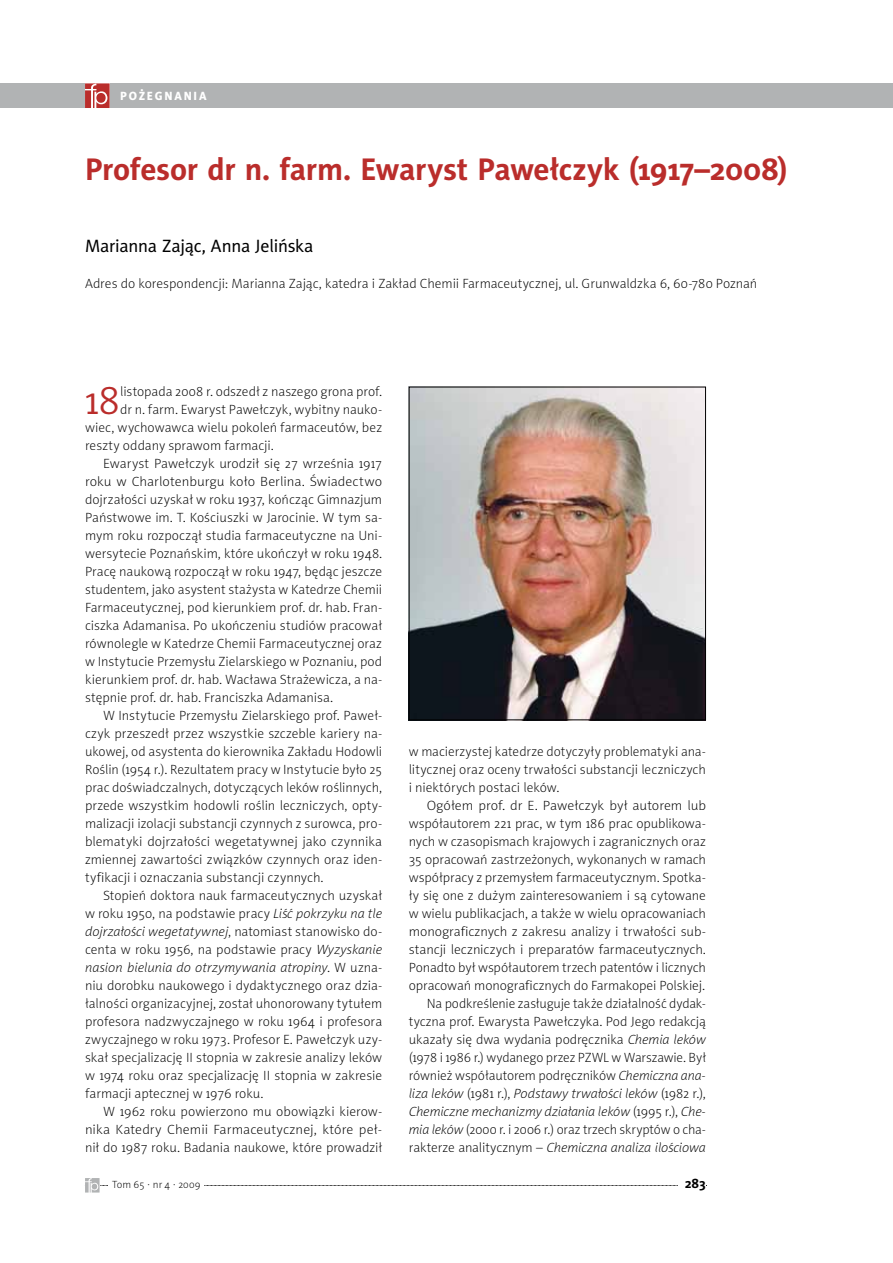
<style>
.page{position:relative;width:893px;height:1263px;background:#fff}
.page>*{position:absolute;margin:0;border:0;box-sizing:border-box;transform-origin:0 0}
.t1{font:40.05px "Naomi Sans EFN Light";color:#ba2d2b}
.t2{font:700 31.5px "Naomi Sans EFN";letter-spacing:-.01em;color:#ba2d2b}
.t3{font:18px "Naomi Sans EFN";letter-spacing:-.015em;color:#000}
.t4{font:13.5px/18px "Naomi Sans EFN Thin";letter-spacing:.005em;color:#000;text-align:justify}
.t5{font:italic 13.5px "Naomi Sans EFN Thin";letter-spacing:.005em;color:#000}
.t6{font:700 13.5px "Naomi Sans EFN";color:#000}
.t7{font:12px "Naomi Sans EFN Heavy";letter-spacing:.15em;color:#fff}
.t8{font:10.5px "Naomi Sans EFN Thin";letter-spacing:.01em;color:#000}
.s1{font-style:italic}
.s2{font-style:normal}
</style>
<div class="page">
<div style="left:0;top:83px;width:893px;height:25px;background:#b1b3b4"></div>
<svg style="left:85px;top:83px;width:25px;height:25px"></svg>
<svg style="left:85px;top:1178px;width:622px;height:14px"></svg>
<img style="left:411px;top:389px;width:293px;height:329px">
<div style="left:409px;top:387px;width:297px;height:333px;border:1px solid #000"></div>
<p class="t7" style="left:120px;top:89px;width:88px">POŻEGNANIA</p>
<h2 class="t2" style="left:85px;top:151px;width:704px">Profesor dr n. farm. Ewaryst Pawełczyk (1917–2008)</h2>
<h3 class="t3" style="left:85px;top:236px;width:230px">Marianna Zając, Anna Jelińska</h3>
<p class="t4" style="left:85px;top:275px;width:674px">Adres do korespondencji: Marianna Zając, katedra i Zakład Chemii Farmaceutycznej, ul. Grunwaldzka 6, 60-780 Poznań</p>
<h1 class="t1" style="left:85px;top:378px;width:37px">18</h1>
<p class="t4" style="left:120px;top:383px;width:263px">listopada 2008 r. odszedł z naszego grona prof.</p>
<p class="t4" style="left:120px;top:401px;width:263px">dr n. farm. Ewaryst Pawełczyk, wybitny nauko-</p>
<p class="t4" style="left:85px;top:419px;width:299px">wiec, wychowawca wielu pokoleń farmaceutów, bez</p>
<p class="t4" style="left:85px;top:437px;width:190px">reszty oddany sprawom farmacji.</p>
<p class="t4" style="left:103px;top:455px;width:280px">Ewaryst Pawełczyk urodził się 27 września 1917</p>
<p class="t4" style="left:85px;top:473px;width:299px">roku w Charlotenburgu koło Berlina. Świadectwo</p>
<p class="t4" style="left:85px;top:491px;width:299px">dojrzałości uzyskał w roku 1937, kończąc Gimnazjum</p>
<p class="t4" style="left:85px;top:509px;width:299px">Państwowe im. T. Kościuszki w Jarocinie. W tym sa-</p>
<p class="t4" style="left:85px;top:527px;width:299px">mym roku rozpoczął studia farmaceutyczne na Uni-</p>
<p class="t4" style="left:85px;top:545px;width:299px">wersytecie Poznańskim, które ukończył w roku 1948.</p>
<p class="t4" style="left:85px;top:563px;width:299px">Pracę naukową rozpoczął w roku 1947, będąc jeszcze</p>
<p class="t4" style="left:85px;top:581px;width:299px">studentem, jako asystent stażysta w Katedrze Chemii</p>
<p class="t4" style="left:85px;top:599px;width:299px">Farmaceutycznej, pod kierunkiem prof. dr. hab. Fran-</p>
<p class="t4" style="left:85px;top:617px;width:299px">ciszka Adamanisa. Po ukończeniu studiów pracował</p>
<p class="t4" style="left:85px;top:635px;width:299px">równolegle w Katedrze Chemii Farmaceutycznej oraz</p>
<p class="t4" style="left:85px;top:653px;width:299px">w Instytucie Przemysłu Zielarskiego w Poznaniu, pod</p>
<p class="t4" style="left:85px;top:671px;width:299px">kierunkiem prof. dr. hab. Wacława Strażewicza, a na-</p>
<p class="t4" style="left:85px;top:689px;width:249px">stępnie prof. dr. hab. Franciszka Adamanisa.</p>
<p class="t4" style="left:103px;top:707px;width:281px">W Instytucie Przemysłu Zielarskiego prof. Paweł-</p>
<p class="t4" style="left:85px;top:725px;width:299px">czyk przeszedł przez wszystkie szczeble kariery na-</p>
<p class="t4" style="left:85px;top:743px;width:299px">ukowej, od asystenta do kierownika Zakładu Hodowli</p>
<p class="t4" style="left:85px;top:761px;width:299px">Roślin (1954 r.). Rezultatem pracy w Instytucie było 25</p>
<p class="t4" style="left:85px;top:779px;width:299px">prac doświadczalnych, dotyczących leków roślinnych,</p>
<p class="t4" style="left:85px;top:797px;width:299px">przede wszystkim hodowli roślin leczniczych, opty-</p>
<p class="t4" style="left:85px;top:815px;width:299px">malizacji izolacji substancji czynnych z surowca, pro-</p>
<p class="t4" style="left:85px;top:833px;width:299px">blematyki dojrzałości wegetatywnej jako czynnika</p>
<p class="t4" style="left:85px;top:851px;width:299px">zmiennej zawartości związków czynnych oraz iden-</p>
<p class="t4" style="left:85px;top:869px;width:240px">tyfikacji i oznaczania substancji czynnych.</p>
<p class="t4" style="left:103px;top:887px;width:281px">Stopień doktora nauk farmaceutycznych uzyskał</p>
<p class="t4" style="left:85px;top:905px;width:299px">w roku 1950, na podstawie pracy <span class="s1">Liść pokrzyku na tle</span></p>
<p class="t5" style="left:85px;top:924px;width:299px">dojrzałości wegetatywnej<span class="s2">, natomiast stanowisko do-</span></p>
<p class="t4" style="left:85px;top:941px;width:299px">centa w roku 1956, na podstawie pracy <span class="s1">Wyzyskanie</span></p>
<p class="t5" style="left:85px;top:960px;width:299px">nasion bielunia do otrzymywania atropiny<span class="s2">. W uzna-</span></p>
<p class="t4" style="left:85px;top:977px;width:299px">niu dorobku naukowego i dydaktycznego oraz dzia-</p>
<p class="t4" style="left:85px;top:995px;width:299px">łalności organizacyjnej, został uhonorowany tytułem</p>
<p class="t4" style="left:85px;top:1013px;width:299px">profesora nadzwyczajnego w roku 1964 i profesora</p>
<p class="t4" style="left:85px;top:1031px;width:299px">zwyczajnego w roku 1973. Profesor E. Pawełczyk uzy-</p>
<p class="t4" style="left:85px;top:1049px;width:299px">skał specjalizację II stopnia w zakresie analizy leków</p>
<p class="t4" style="left:85px;top:1067px;width:299px">w 1974 roku oraz specjalizację II stopnia w zakresie</p>
<p class="t4" style="left:85px;top:1085px;width:180px">farmacji aptecznej w 1976 roku.</p>
<p class="t4" style="left:103px;top:1103px;width:281px">W 1962 roku powierzono mu obowiązki kierow-</p>
<p class="t4" style="left:85px;top:1121px;width:299px">nika Katedry Chemii Farmaceutycznej, które peł-</p>
<p class="t4" style="left:85px;top:1139px;width:299px">nił do 1987 roku. Badania naukowe, które prowadził</p>
<p class="t4" style="left:409px;top:743px;width:299px">w macierzystej katedrze dotyczyły problematyki ana&shy;litycznej oraz oceny trwałości substancji leczniczych i niektórych postaci leków.</p>
<p class="t4" style="left:409px;top:797px;width:299px;text-align:right">Ogółem prof. dr E. Pawełczyk był autorem lub współautorem 221 prac, w tym 186 prac opublikowa&shy;nych w czasopismach krajowych i zagranicznych oraz 35 opracowań zastrzeżonych, wykonanych w ramach współpracy z przemysłem farmaceutycznym. Spotka&shy;ły się one z dużym zainteresowaniem i są cytowane w wielu publikacjach, a także w wielu opracowaniach monograficznych z zakresu analizy i trwałości sub&shy;stancji leczniczych i preparatów farmaceutycznych.<br>Ponadto był współautorem trzech patentów i licznych opracowań monograficznych do Farmakopei Polskiej.<br>Na podkreślenie zasługuje także działalność dydak&shy;tyczna prof. Ewarysta Pawełczyka. Pod Jego redakcją ukazały się dwa wydania podręcznika <span class="s1">Chemia leków </span>(1978 i 1986 r.) wydanego przez PZWL w Warszawie. Był również współautorem podręczników <span class="s1">Chemiczna ana&shy;liza leków</span> (1981 r.), <span class="s1">Podstawy trwałości leków</span> (1982 r.), <span class="s1">Chemiczne mechanizmy działania leków</span> (1995 r.), <span class="s1">Che&shy;mia leków</span> (2000 r. i 2006 r.) oraz trzech skryptów o cha&shy;rakterze analitycznym – <span class="s1">Chemiczna analiza ilościowa</span></p>
<p class="t8" style="left:112px;top:1179px;width:90px">Tom 65 · nr 4 · 2009</p>
<p class="t6" style="left:685px;top:1176px;width:23px">283</p>
</div>
